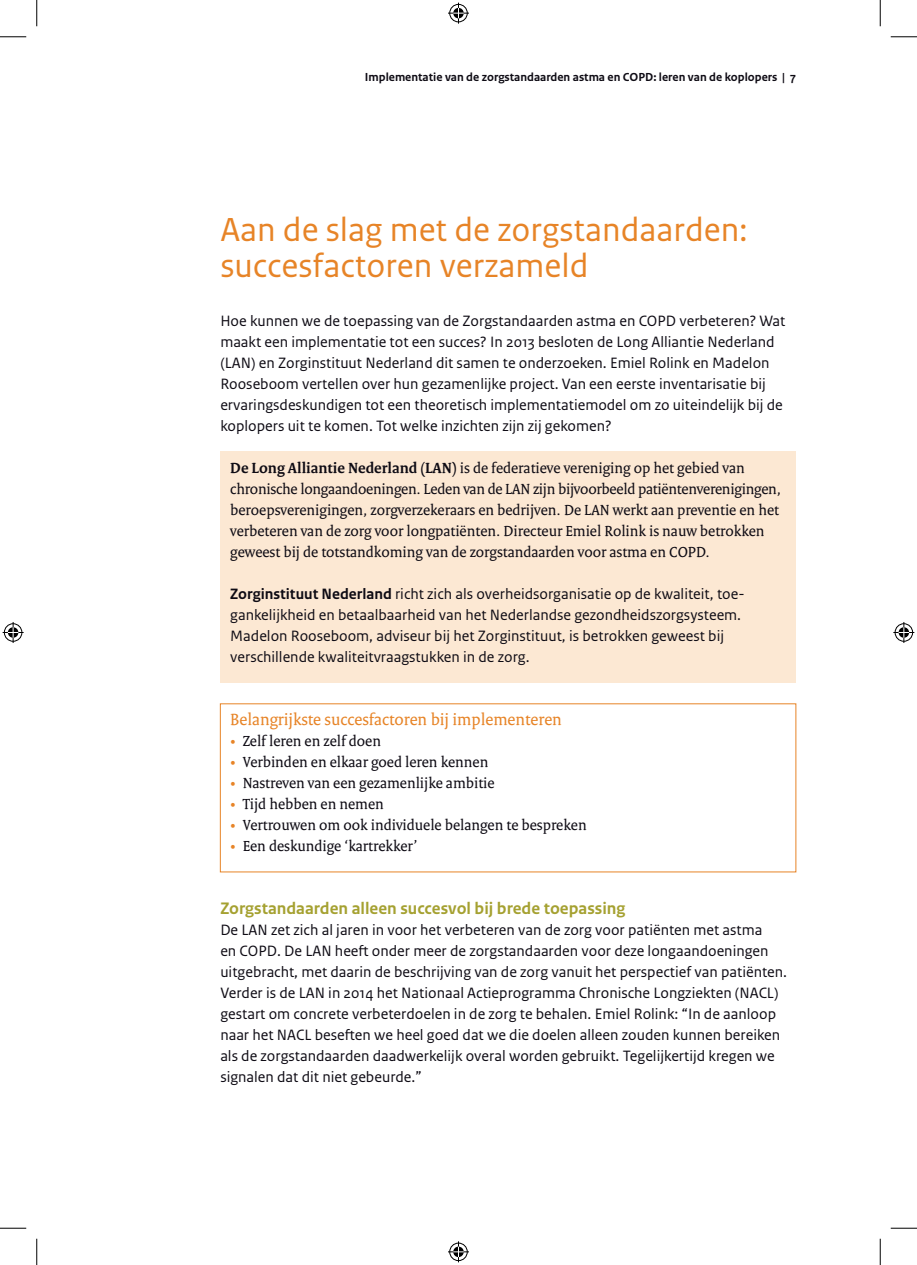
<style>
.page{position:relative;width:917px;height:1265px;background:#fff}
.page>*{position:absolute;margin:0;border:0;box-sizing:border-box;transform-origin:0 0}
.Kop{font:35px/35px "Rijksoverheid Sans Text";color:#e78427}
.Tussenkop{font:700 17.5px "Rijksoverheid Sans Text";color:#a5a131}
.Kader_-_Platte_tekst{font:17.5px "Rijksoverheid Serif";color:#e78427}
.Platte_tekst{font:15.75px/21px "Rijksoverheid Sans Text";color:#0e0b14}
.Kader_-_Platte_tekst-2{font:15.75px/21px "Rijksoverheid Serif";color:#0e0b14}
.Kader_-_Platte_tekst-3{font:15.75px/21px "Rijksoverheid Sans Text";color:#0e0b14}
.t1{font:700 12.25px "Rijksoverheid Sans Text";color:#0e0b14}
.s1{font-weight:700}
.s2{color:#e78427}
</style>
<div class="page">
<div style="left:220px;top:451px;width:576px;height:231px;background:#fce8d3"></div>
<svg style="left:0;top:36px;width:26px;height:1px"></svg>
<svg style="left:891px;top:36px;width:26px;height:1px"></svg>
<svg style="left:0;top:1227px;width:26px;height:1px"></svg>
<svg style="left:891px;top:1227px;width:26px;height:1px"></svg>
<svg style="left:36px;top:0;width:1px;height:26px"></svg>
<svg style="left:36px;top:1238px;width:1px;height:26px"></svg>
<svg style="left:880px;top:0;width:1px;height:26px"></svg>
<svg style="left:880px;top:1238px;width:1px;height:26px"></svg>
<svg style="left:448px;top:3px;width:21px;height:21px"></svg>
<svg style="left:448px;top:1241px;width:21px;height:20px"></svg>
<svg style="left:3px;top:622px;width:21px;height:21px"></svg>
<svg style="left:893px;top:622px;width:21px;height:21px"></svg>
<p class="t1" style="left:365px;top:70px;width:432px">Implementatie van de zorgstandaarden astma en COPD: leren van de koplopers | 7</p>
<p class="Kop" style="left:220px;top:213px;width:529px">Aan de slag met de zorgstandaarden: succesfactoren verzameld</p>
<p class="Platte_tekst" style="left:220px;top:310px;width:566px">Hoe kunnen we de toepassing van de Zorgstandaarden astma en COPD verbeteren? Wat maakt een implementatie tot een succes? In 2013 besloten de Long Alliantie Nederland (LAN) en Zorginstituut Nederland dit samen te onderzoeken. Emiel Rolink en Madelon Rooseboom vertellen over hun gezamenlijke project. Van een eerste inventarisatie bij ervaringsdeskundigen tot een theoretisch implementatiemodel om zo uiteindelijk bij de koplopers uit te komen. Tot welke inzichten zijn zij gekomen?</p>
<p class="Kader_-_Platte_tekst-2" style="left:230px;top:457px;width:552px"><span class="s1">De Long Alliantie Nederland (LAN)</span> is de federatieve vereniging op het gebied van chronische longaandoeningen. Leden van de LAN zijn bijvoorbeeld patiëntenverenigingen, beroepsverenigingen, zorgverzekeraars en bedrijven. De LAN werkt aan preventie en het verbeteren van de zorg voor longpatiënten. Directeur Emiel Rolink is nauw betrokken geweest bij de totstandkoming van de zorgstandaarden voor astma en COPD.</p>
<p class="Kader_-_Platte_tekst-3" style="left:230px;top:583px;width:516px"><span class="s1">Zorginstituut Nederland</span> richt zich als overheidsorganisatie op de kwaliteit, toe&shy;gankelijkheid en betaalbaarheid van het Nederlandse gezondheidszorgsysteem.<br>Madelon Rooseboom, adviseur bij het Zorginstituut, is betrokken geweest bij verschillende kwaliteitvraagstukken in de zorg.</p>
<p class="Kader_-_Platte_tekst" style="left:230px;top:708px;width:333px">Belangrijkste succesfactoren bij implementeren</p>
<p class="Kader_-_Platte_tekst-2" style="left:230px;top:730px;width:152px"><span class="s2">•</span> Zelf leren en zelf doen</p>
<p class="Kader_-_Platte_tekst-2" style="left:230px;top:751px;width:260px"><span class="s2">•</span> Verbinden en elkaar goed leren kennen</p>
<p class="Kader_-_Platte_tekst-2" style="left:230px;top:772px;width:266px"><span class="s2">•</span> Nastreven van een gezamenlijke ambitie</p>
<p class="Kader_-_Platte_tekst-2" style="left:230px;top:793px;width:155px"><span class="s2">•</span> Tijd hebben en nemen</p>
<p class="Kader_-_Platte_tekst-2" style="left:230px;top:814px;width:358px"><span class="s2">•</span> Vertrouwen om ook individuele belangen te bespreken</p>
<p class="Kader_-_Platte_tekst-2" style="left:230px;top:835px;width:189px"><span class="s2">•</span> Een deskundige ‘kartrekker’</p>
<p class="Tussenkop" style="left:220px;top:898px;width:407px">Zorgstandaarden alleen succesvol bij brede toepassing</p>
<p class="Platte_tekst" style="left:220px;top:919px;width:568px">De LAN zet zich al jaren in voor het verbeteren van de zorg voor patiënten met astma<br>en COPD. De LAN heeft onder meer de zorgstandaarden voor deze longaandoeningen uitgebracht, met daarin de beschrijving van de zorg vanuit het perspectief van patiënten.<br>Verder is de LAN in 2014 het Nationaal Actieprogramma Chronische Longziekten (NACL) gestart om concrete verbeterdoelen in de zorg te behalen. Emiel Rolink: “In de aanloop naar het NACL beseften we heel goed dat we die doelen alleen zouden kunnen bereiken als de zorgstandaarden daadwerkelijk overal worden gebruikt. Tegelijkertijd kregen we signalen dat dit niet gebeurde.”</p>
</div>
